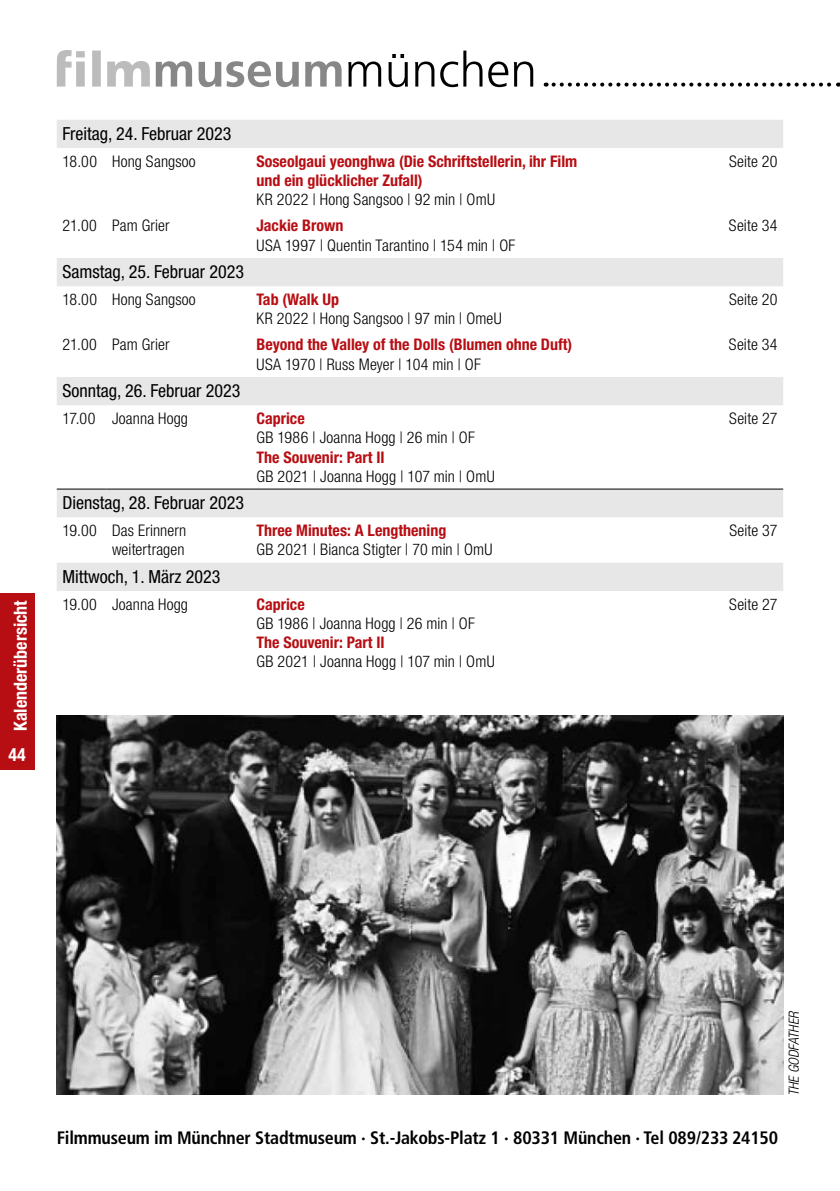
<style>
.page{position:relative;width:840px;height:1191px;background:#fff}
.page>*{position:absolute;margin:0;border:0;box-sizing:border-box;transform-origin:0 0}
.t1{font:condensed 18px "Helvetica Neue LT Pro";color:#000}
.t2{font:700 condensed 18px "Frutiger";letter-spacing:-.01em;color:#000}
.t3{font:700 condensed 18px "Helvetica Neue LT Pro";color:#fff}
.t4{font:300 condensed 16px/19.2px "Helvetica Neue LT Pro";letter-spacing:.01em;color:#000;text-align:right}
.t5{font:700 condensed 16px "Helvetica Neue LT Pro";color:#b70e13}
.t6{font:italic 300 condensed 14px "Helvetica Neue LT Pro";color:#000}
</style>
<div class="page">
<svg style="left:348px;top:51px;width:185px;height:36px"></svg>
<svg style="left:156px;top:61px;width:185px;height:26px"></svg>
<svg style="left:57px;top:50px;width:93px;height:37px"></svg>
<svg style="left:553px;top:83px;width:285px;height:4px"></svg>
<svg style="left:57px;top:120px;width:725px;height:471px"></svg>
<hr style="left:57px;top:488px;width:49px;height:1px;background:#000">
<hr style="left:106px;top:488px;width:145px;height:1px;background:#000">
<hr style="left:251px;top:488px;width:531px;height:1px;background:#000">
<div style="left:0;top:592px;width:34px;height:146px;background:#b70e13"></div>
<div style="left:0;top:739px;width:34px;height:30px;background:#b70e13"></div>
<img style="left:57px;top:715px;width:725px;height:379px">
<p class="t3" style="left:10px;top:731px;width:132px;rotate:-90deg">Kalenderübersicht</p>
<p class="t3" style="left:9px;top:743px;width:19px">44</p>
<p class="t1" style="left:62px;top:123px;width:170px">Freitag, 24. Februar 2023</p>
<p class="t4" style="left:62px;top:151px;width:135px">18.00 Hong Sangsoo</p>
<p class="t5" style="left:256px;top:151px;width:322px">Soseolgaui yeonghwa (Die Schriftstellerin, ihr Film</p>
<p class="t4" style="left:728px;top:151px;width:50px">Seite 20</p>
<p class="t5" style="left:256px;top:171px;width:168px">und ein glücklicher Zufall)</p>
<p class="t4" style="left:256px;top:190px;width:240px">KR 2022 | Hong Sangsoo | 92 min | OmU</p>
<p class="t4" style="left:62px;top:216px;width:109px">21.00 Pam Grier</p>
<p class="t5" style="left:256px;top:216px;width:88px">Jackie Brown</p>
<p class="t4" style="left:728px;top:216px;width:50px">Seite 34</p>
<p class="t4" style="left:256px;top:235px;width:260px">USA 1997 | Quentin Tarantino | 154 min | OF</p>
<p class="t1" style="left:62px;top:261px;width:183px">Samstag, 25. Februar 2023</p>
<p class="t4" style="left:62px;top:290px;width:135px">18.00 Hong Sangsoo</p>
<p class="t5" style="left:256px;top:290px;width:84px">Tab (Walk Up</p>
<p class="t4" style="left:728px;top:290px;width:50px">Seite 20</p>
<p class="t4" style="left:256px;top:309px;width:246px">KR 2022 | Hong Sangsoo | 97 min | OmeU</p>
<p class="t4" style="left:62px;top:335px;width:109px">21.00 Pam Grier</p>
<p class="t5" style="left:256px;top:335px;width:317px">Beyond the Valley of the Dolls (Blumen ohne Duft)</p>
<p class="t4" style="left:728px;top:335px;width:50px">Seite 34</p>
<p class="t4" style="left:256px;top:354px;width:226px">USA 1970 | Russ Meyer | 104 min | OF</p>
<p class="t1" style="left:62px;top:380px;width:179px">Sonntag, 26. Februar 2023</p>
<p class="t4" style="left:62px;top:409px;width:127px">17.00 Joanna Hogg</p>
<p class="t5" style="left:256px;top:409px;width:50px">Caprice</p>
<p class="t4" style="left:728px;top:409px;width:50px">Seite 27</p>
<p class="t4" style="left:256px;top:428px;width:220px">GB 1986 | Joanna Hogg | 26 min | OF</p>
<p class="t5" style="left:256px;top:447px;width:130px">The Souvenir: Part II</p>
<p class="t4" style="left:256px;top:466px;width:239px">GB 2021 | Joanna Hogg | 107 min | OmU</p>
<p class="t1" style="left:62px;top:492px;width:183px">Dienstag, 28. Februar 2023</p>
<p class="t4" style="left:62px;top:521px;width:125px">19.00 Das Erinnern weitertragen</p>
<p class="t5" style="left:256px;top:521px;width:191px">Three Minutes: A Lengthening</p>
<p class="t4" style="left:729px;top:521px;width:50px">Seite 37</p>
<p class="t4" style="left:256px;top:540px;width:237px">GB 2021 | Bianca Stigter | 70 min | OmU</p>
<p class="t1" style="left:62px;top:566px;width:159px">Mittwoch, 1. März 2023</p>
<p class="t4" style="left:62px;top:594px;width:127px">19.00 Joanna Hogg</p>
<p class="t5" style="left:256px;top:594px;width:50px">Caprice</p>
<p class="t4" style="left:728px;top:594px;width:50px">Seite 27</p>
<p class="t4" style="left:256px;top:613px;width:220px">GB 1986 | Joanna Hogg | 26 min | OF</p>
<p class="t5" style="left:256px;top:633px;width:130px">The Souvenir: Part II</p>
<p class="t4" style="left:256px;top:652px;width:239px">GB 2021 | Joanna Hogg | 107 min | OmU</p>
<p class="t6" style="left:785px;top:1096px;width:87px;rotate:-90deg">THE GODFATHER</p>
<p class="t2" style="left:57px;top:1127px;width:722px">Filmmuseum im Münchner Stadtmuseum · St.-Jakobs-Platz 1 · 80331 München · Tel 089/233 24150</p>
</div>
